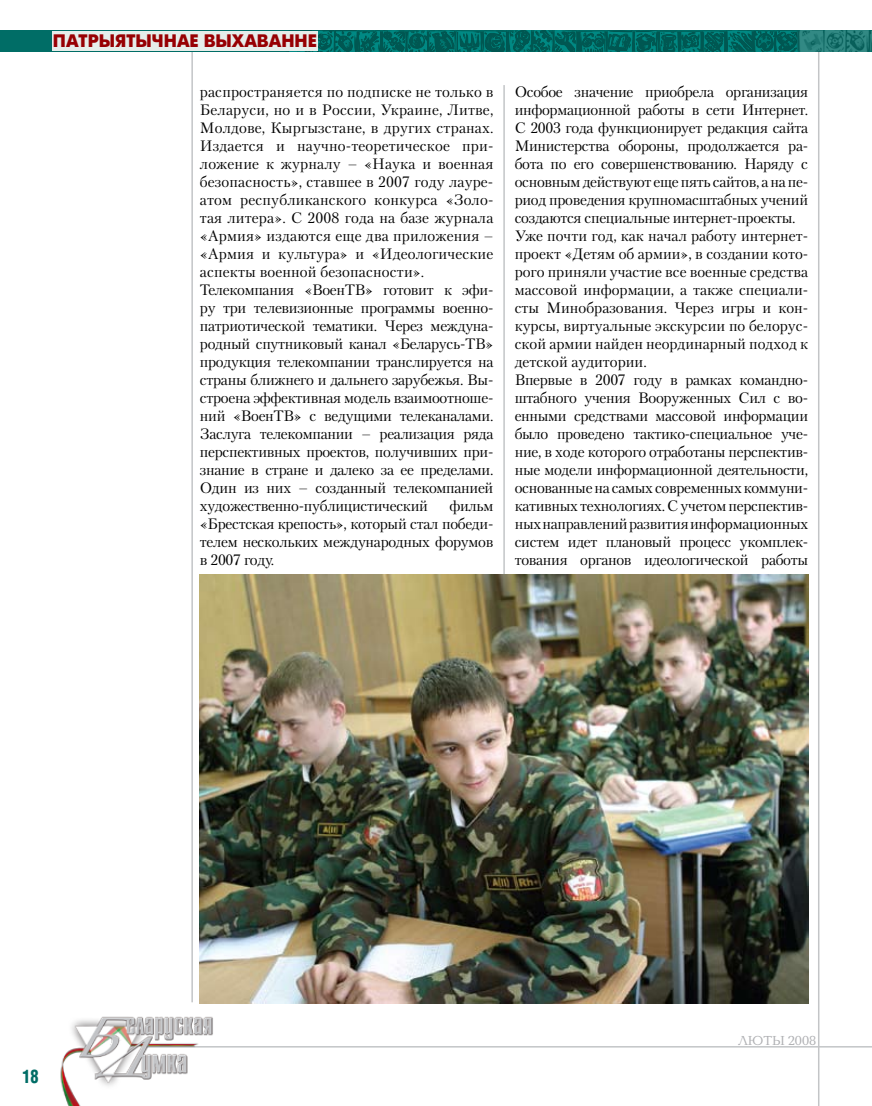
<style>
.page{position:relative;width:872px;height:1106px;background:#fff}
.page>*{position:absolute;margin:0;border:0;box-sizing:border-box;transform-origin:0 0}
.t1{font:18px "Futuris Extra C";color:#970003}
.t2{font:700 18px "AG Letterica Cond L";color:#006d66;scale:.9 1}
.t3{font:15px/18px "Petersburg C";letter-spacing:-.02em;color:#000}
.t4{font:13.5px "Baltica C";color:#aeafb2}
</style>
<div class="page">
<hr style="left:818px;top:52px;width:1px;height:1054px;background:#c3c5c7">
<img style="left:285px;top:30px;width:587px;height:1px">
<hr style="left:191px;top:52px;width:2px;height:950px;background:#c3c5c7">
<svg style="left:0;top:31px;width:871px;height:21px;background:#046a65"></svg>
<div style="left:52px;top:31px;width:266px;height:20px;background:#e6edea"></div>
<hr style="left:146px;top:1046px;width:726px;height:1px;background:#c3c5c7">
<img style="left:60px;top:983px;width:170px;height:123px">
<svg style="left:871px;top:31px;width:1px;height:21px"></svg>
<hr style="left:503px;top:85px;width:2px;height:895px;background:#c3c5c7">
<img style="left:200px;top:575px;width:608px;height:428px">
<p class="t1" style="left:53px;top:30px;width:265px">ПАТРЫЯТЫЧНАЕ ВЫХАВАННЕ</p>
<p class="t3" style="left:200px;top:82px;width:295px">распространяется по подписке не только в Беларуси, но и в России, Украине, Литве, Молдове, Кыргызстане, в других странах.<br>Издается и научно-теоретическое при&shy;ложение к журналу – «Наука и военная безопасность», ставшее в 2007 году лауре&shy;атом республиканского конкурса «Золо&shy;тая литера». С 2008 года на базе журнала «Армия» издаются еще два приложения – «Армия и культура» и «Идеологические аспекты военной безопасности».<br>Телекомпания «ВоенТВ» готовит к эфи&shy;ру три телевизионные программы военно&shy;патриотической тематики. Через междуна&shy;родный спутниковый канал «Беларусь-ТВ» продукция телекомпании транслируется на страны ближнего и дальнего зарубежья. Вы&shy;строена эффективная модель взаимоотноше&shy;ний «ВоенТВ» с ведущими телеканалами.<br>Заслуга телекомпании – реализация ряда перспективных проектов, получивших при&shy;знание в стране и далеко за ее пределами.<br>Один из них – созданный телекомпанией художественно-публицистический</p>
<p class="t3" style="left:200px;top:496px;width:295px;text-align:justify;text-indent:249px">фильм «Брестская крепость», который стал победи&shy;телем нескольких международных форумов в 2007 году.</p>
<p class="t3" style="left:514px;top:82px;width:295px">Особое значение приобрела организация информационной работы в сети Интернет.<br>С 2003 года функционирует редакция сайта Министерства обороны, продолжается ра&shy;бота по его совершенствованию. Наряду с основным действуют еще пять сайтов, а на пе&shy;риод проведения крупномасштабных учений создаются специальные интернет-проекты.<br>Уже почти год, как начал работу интернет&shy;проект «Детям об армии», в создании кото&shy;рого приняли участие все военные средства массовой информации, а также специали&shy;сты Минобразования. Через игры и кон&shy;курсы, виртуальные экскурсии по белорус&shy;ской армии найден неординарный подход к детской аудитории.<br>Впервые в 2007 году в рамках командно&shy;штабного учения Вооруженных Сил с во&shy;енными средствами массовой информации было проведено тактико-специальное уче&shy;ние, в ходе которого отработаны перспектив&shy;ные модели информационной деятельности, основанные на самых современных коммуни&shy;кативных технологиях. С учетом перспектив&shy;ных направлений развития информационных систем идет плановый процесс укомплек&shy;тования органов идеологической работы</p>
<p class="t2" style="left:23px;top:1065px;width:20px">18</p>
<p class="t4" style="left:738px;top:1033px;width:80px">ЛЮТЫ 2008</p>
</div>
